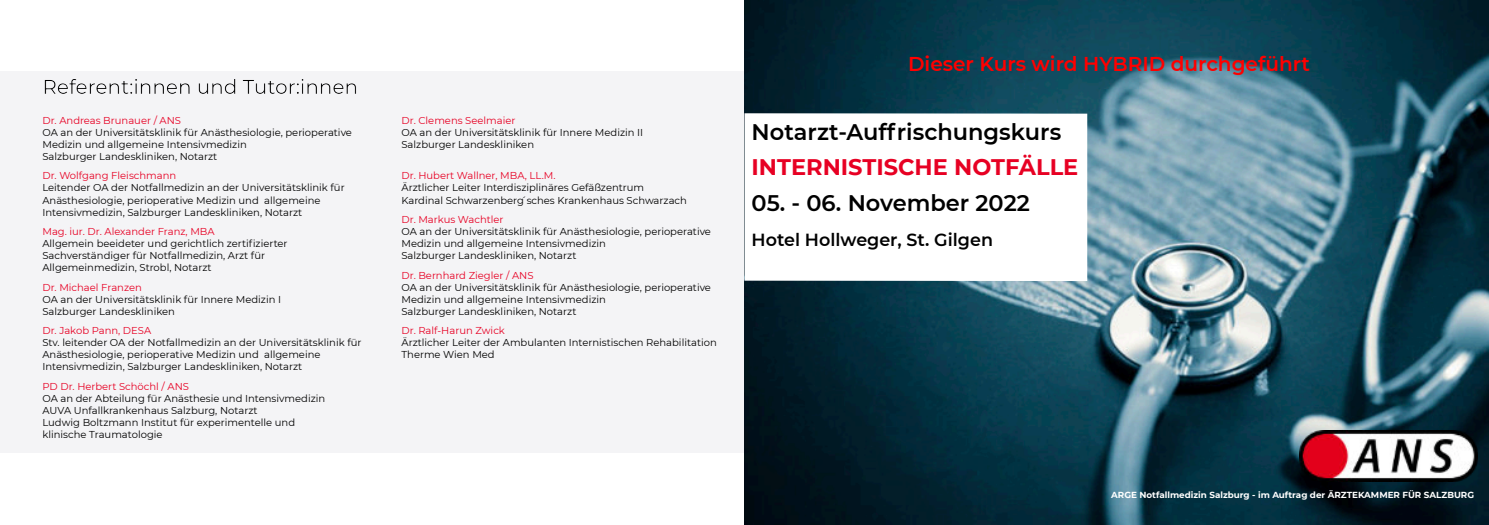
<style>
.page{position:relative;width:1489px;height:525px;background:#fff}
.page>*{position:absolute;margin:0;border:0;box-sizing:border-box;transform-origin:0 0}
.t1{font:600 22.5px "Montserrat";color:#000}
.t2{font:700 22.5px "Montserrat";color:#e70023}
.t3{font:600 20px "Montserrat";color:#f00}
.t4{font:20px "Montserrat";color:#000}
.t5{font:600 17.5px "Montserrat";color:#000}
.t6{font:10px/12px "Montserrat";color:#000}
.t7{font:10px "Montserrat";color:#e70023}
.t8{font:700 8.75px "Montserrat";color:#fff}
</style>
<div class="page">
<img style="left:744px;top:0;width:744px;height:524px">
<div style="left:0;top:72px;width:744px;height:381px;background:#f4f4f6"></div>
<div style="left:744px;top:113px;width:343px;height:168px;background:#fff"></div>
<img style="left:1299px;top:430px;width:177px;height:51px">
<h2 class="t4" style="left:42px;top:74px;width:317px">Referent:innen und Tutor:innen</h2>
<p class="t7" style="left:42px;top:114px;width:140px">Dr. Andreas Brunauer / ANS</p>
<p class="t6" style="left:42px;top:126px;width:311px">OA an der Universitätsklinik für Anästhesiologie, perioperative<br>Medizin und allgemeine Intensivmedizin<br>Salzburger Landeskliniken, Notarzt</p>
<p class="t7" style="left:42px;top:170px;width:135px">Dr. Wolfgang Fleischmann</p>
<p class="t6" style="left:42px;top:182px;width:304px">Leitender OA der Notfallmedizin an der Universitätsklinik für<br>Anästhesiologie, perioperative Medizin und allgemeine<br>Intensivmedizin, Salzburger Landeskliniken, Notarzt</p>
<p class="t7" style="left:42px;top:225px;width:174px">Mag. iur. Dr. Alexander Franz, MBA</p>
<p class="t6" style="left:42px;top:237px;width:247px">Allgemein beeideter und gerichtlich zertifizierter<br>Sachverständiger für Notfallmedizin, Arzt für<br>Allgemeinmedizin, Strobl, Notarzt</p>
<p class="t7" style="left:42px;top:281px;width:101px">Dr. Michael Franzen</p>
<p class="t6" style="left:42px;top:293px;width:240px">OA an der Universitätsklinik für Innere Medizin I<br>Salzburger Landeskliniken</p>
<p class="t7" style="left:42px;top:324px;width:110px">Dr. Jakob Pann, DESA</p>
<p class="t6" style="left:42px;top:336px;width:320px">Stv. leitender OA der Notfallmedizin an der Universitätsklinik für<br>Anästhesiologie, perioperative Medizin und allgemeine<br>Intensivmedizin, Salzburger Landeskliniken, Notarzt</p>
<p class="t7" style="left:42px;top:380px;width:148px">PD Dr. Herbert Schöchl / ANS</p>
<p class="t6" style="left:42px;top:392px;width:284px">OA an der Abteilung für Anästhesie und Intensivmedizin AUVA Unfallkrankenhaus Salzburg, Notarzt<br>Ludwig Boltzmann Institut für experimentelle und klinische Traumatologie</p>
<p class="t7" style="left:401px;top:114px;width:115px">Dr. Clemens Seelmaier</p>
<p class="t6" style="left:401px;top:126px;width:243px">OA an der Universitätsklinik für Innere Medizin II<br>Salzburger Landeskliniken</p>
<p class="t7" style="left:401px;top:170px;width:155px">Dr. Hubert Wallner, MBA, LL.M.</p>
<p class="t6" style="left:401px;top:182px;width:287px">Ärztlicher Leiter Interdisziplinäres Gefäßzentrum<br>Kardinal Schwarzenberg ́sches Krankenhaus Schwarzach</p>
<p class="t7" style="left:401px;top:213px;width:104px">Dr. Markus Wachtler</p>
<p class="t6" style="left:401px;top:225px;width:311px">OA an der Universitätsklinik für Anästhesiologie, perioperative<br>Medizin und allgemeine Intensivmedizin<br>Salzburger Landeskliniken, Notarzt</p>
<p class="t7" style="left:401px;top:269px;width:134px">Dr. Bernhard Ziegler / ANS</p>
<p class="t6" style="left:401px;top:281px;width:311px">OA an der Universitätsklinik für Anästhesiologie, perioperative<br>Medizin und allgemeine Intensivmedizin<br>Salzburger Landeskliniken, Notarzt</p>
<p class="t7" style="left:401px;top:324px;width:105px">Dr. Ralf-Harun Zwick</p>
<p class="t6" style="left:401px;top:336px;width:317px">Ärztlicher Leiter der Ambulanten Internistischen Rehabilitation<br>Therme Wien Med</p>
<h2 class="t3" style="left:908px;top:52px;width:403px">Dieser Kurs wird HYBRID durchgeführt</h2>
<h1 class="t1" style="left:751px;top:118px;width:311px">Notarzt-Auffrischungskurs</h1>
<h1 class="t2" style="left:751px;top:153px;width:328px">INTERNISTISCHE NOTFÄLLE</h1>
<h1 class="t1" style="left:751px;top:189px;width:280px">05. - 06. November 2022</h1>
<h3 class="t5" style="left:751px;top:229px;width:243px">Hotel Hollweger, St. Gilgen</h3>
<p class="t8" style="left:1111px;top:489px;width:364px">ARGE Notfallmedizin Salzburg - im Auftrag der ÄRZTEKAMMER FÜR SALZBURG</p>
</div>
